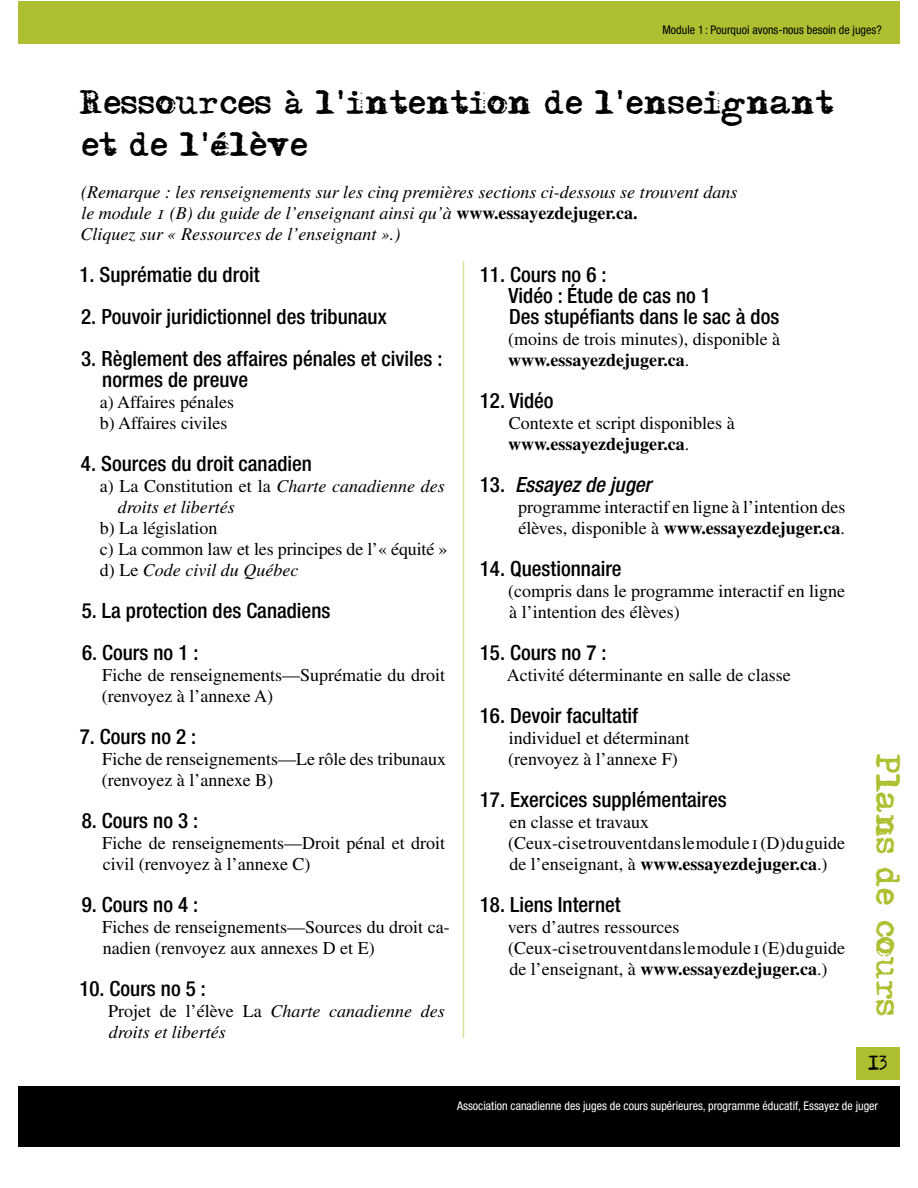
<style>
.page{position:relative;width:918px;height:1188px;background:#fff}
.page>*{position:absolute;margin:0;border:0;box-sizing:border-box;transform-origin:0 0}
.t1{font:30px/42px "Adler accent";color:#000}
.t2{font:30px "Adler accent";color:#aec032}
.t3{font:500 condensed 21px/21px "Helvetica Neue Std";color:#000}
.t4{font:italic 500 condensed 21px "Helvetica Neue Std";color:#000}
.t5{font:18px/21px "Times LT Std";color:#000}
.t6{font:italic 18px/21px "Times LT Std";color:#000}
.t7{font:18px "Adler accent";color:#000}
.t8{font:condensed 12px "Helvetica Neue Std";color:#fff}
.t9{font:condensed 12px "Helvetica Neue Std";color:#000}
.s1{font-weight:700;font-style:normal}
.s2{font-style:normal}
.s3{font-style:italic}
.s4{font-weight:700}
</style>
<div class="page">
<div style="left:18px;top:2px;width:882px;height:42px;background:#aec032"></div>
<div style="left:18px;top:1px;width:882px;height:42px;background:#aec032"></div>
<div style="left:18px;top:1086px;width:882px;height:60px;background:#000"></div>
<div style="left:856px;top:1047px;width:44px;height:33px;background:#aec032"></div>
<hr style="left:463px;top:261px;width:1px;height:777px;background:#d5e196">
<p class="t9" style="left:663px;top:23px;width:221px">Module 1 : Pourquoi avons-nous besoin de juges?</p>
<h1 class="t1" style="left:80px;top:87px;width:756px">Ressources à l’intention de l’enseignant et de l’élève</h1>
<p class="t6" style="left:81px;top:182px;width:658px">(Remarque : les renseignements sur les cinq premières sections ci-dessous se trouvent dans le module 1 (B) du guide de l’enseignant ainsi qu’à <span class="s1">www.essayezdejuger.ca.<br></span>Cliquez sur « Ressources de l’enseignant ».)</p>
<p class="t3" style="left:79px;top:264px;width:182px">1. Suprématie du droit</p>
<p class="t3" style="left:81px;top:306px;width:307px">2. Pouvoir juridictionnel des tribunaux</p>
<p class="t3" style="left:102px;top:348px;width:342px;text-indent:-21px">3. Règlement des affaires pénales et civiles : normes de preuve</p>
<p class="t5" style="left:100px;top:391px;width:136px">a) Affaires pénales b) Affaires civiles</p>
<p class="t3" style="left:81px;top:453px;width:233px">4. Sources du droit canadien</p>
<p class="t6" style="left:118px;top:476px;width:329px;text-indent:-18px"><span class="s2">a) La Constitution et la</span> Charte canadienne des droits et libertés</p>
<p class="t5" style="left:100px;top:517px;width:349px">b) La législation<br>c) La common law et les principes de l’« équité » d) Le <span class="s3">Code civil du Québec</span></p>
<p class="t3" style="left:82px;top:600px;width:250px">5. La protection des Canadiens</p>
<p class="t3" style="left:82px;top:642px;width:118px">6. Cours no 1 :</p>
<p class="t5" style="left:102px;top:664px;width:345px">Fiche de renseignements—Suprématie du droit (renvoyez à l’annexe A)</p>
<p class="t3" style="left:80px;top:726px;width:118px">7. Cours no 2 :</p>
<p class="t5" style="left:102px;top:748px;width:346px">Fiche de renseignements—Le rôle des tribunaux (renvoyez à l’annexe B)</p>
<p class="t3" style="left:82px;top:810px;width:118px">8. Cours no 3 :</p>
<p class="t5" style="left:102px;top:832px;width:344px">Fiche de renseignements—Droit pénal et droit civil (renvoyez à l’annexe C)</p>
<p class="t3" style="left:82px;top:894px;width:118px">9. Cours no 4 :</p>
<p class="t5" style="left:102px;top:916px;width:349px">Fiches de renseignements—Sources du droit ca&shy;nadien (renvoyez aux annexes D et E)</p>
<p class="t3" style="left:79px;top:978px;width:128px">10. Cours no 5 :</p>
<p class="t6" style="left:108px;top:1001px;width:338px"><span class="s2">Projet de l’élève La</span> Charte canadienne des droits et libertés</p>
<p class="t3" style="left:509px;top:264px;width:272px;text-indent:-29px">11. Cours no 6 :<br>Vidéo : Étude de cas no 1<br>Des stupéfiants dans le sac à dos</p>
<p class="t5" style="left:508px;top:328px;width:273px">(moins de trois minutes), disponible à <span class="s4">www.essayezdejuger.ca</span>.</p>
<p class="t3" style="left:480px;top:390px;width:75px">12. Vidéo</p>
<p class="t5" style="left:508px;top:412px;width:228px">Contexte et script disponibles à <span class="s4">www.essayezdejuger.ca</span>.</p>
<p class="t4" style="left:480px;top:472px;width:173px"><span class="s2">13.</span> Essayez de juger</p>
<p class="t5" style="left:518px;top:496px;width:329px">programme interactif en ligne à l’intention des élèves, disponible à <span class="s4">www.essayezdejuger.ca</span>.</p>
<p class="t3" style="left:480px;top:558px;width:143px">14. Questionnaire</p>
<p class="t5" style="left:508px;top:580px;width:338px">(compris dans le programme interactif en ligne à l’intention des élèves)</p>
<p class="t3" style="left:480px;top:642px;width:128px">15. Cours no 7 :</p>
<p class="t5" style="left:507px;top:664px;width:285px">Activité déterminante en salle de classe</p>
<p class="t3" style="left:480px;top:705px;width:160px">16. Devoir facultatif</p>
<p class="t5" style="left:508px;top:727px;width:183px">individuel et déterminant (renvoyez à l’annexe F)</p>
<p class="t3" style="left:480px;top:789px;width:248px">17. Exercices supplémentaires</p>
<p class="t5" style="left:508px;top:811px;width:338px">en classe et travaux<br>(Ceux-ci se trouvent dans le module 1 (D) du guide de l’enseignant, à <span class="s4">www.essayezdejuger.ca</span>.)</p>
<p class="t3" style="left:480px;top:894px;width:142px">18. Liens Internet</p>
<p class="t5" style="left:508px;top:916px;width:339px">vers d’autres ressources<br>(Ceux-ci se trouvent dans le module 1 (E) du guide de l’enseignant, à <span class="s4">www.essayezdejuger.ca</span>.)</p>
<h1 class="t2" style="left:900px;top:754px;width:265px;rotate:90deg">Plans de cours</h1>
<p class="t7" style="left:868px;top:1055px;width:11px">13</p>
<p class="t8" style="left:457px;top:1099px;width:423px">Association canadienne des juges de cours supérieures, programme éducatif, Essayez de juger</p>
</div>
